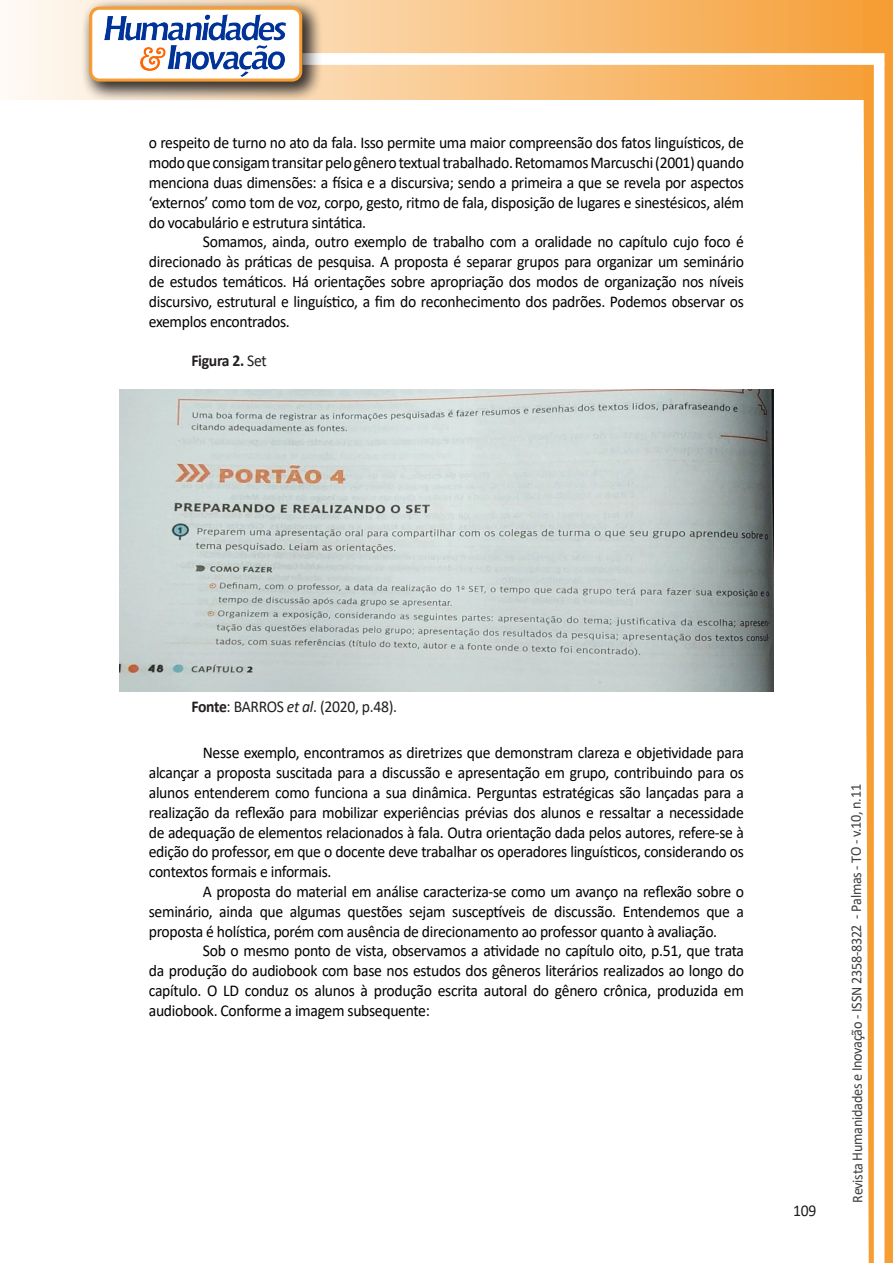
<style>
.page{position:relative;width:893px;height:1263px;background:#fff}
.page>*{position:absolute;margin:0;border:0;box-sizing:border-box;transform-origin:0 0}
.texto{font:16.5px/19.8px "Calibri";letter-spacing:-.02em;color:#000;text-align:justify;scale:.95 1}
.texto-2{font:16.5px "Calibri";letter-spacing:-.02em;color:#231f20;scale:.95 1}
.texto-3{font:700 16.5px "Calibri";letter-spacing:-.02em;color:#231f20;scale:.95 1}
.t1{font:15px "Calibri";letter-spacing:-.025em;color:#3e3e3f;scale:.95 1}
.s1{font-weight:400}
.s2{font-weight:700}
.s3{font-style:italic}
</style>
<div class="page">
<svg style="left:5px;top:0;width:858px;height:100px;background:#f9c484"></svg>
<div style="left:302px;top:53px;width:582px;height:12px;background:#fff;border:2px solid #fff"></div>
<svg style="left:863px;top:0;width:30px;height:1263px"></svg>
<div style="left:81px;top:0;width:241px;height:102px;background:#231f20;opacity:.75"></div>
<div style="left:91px;top:8px;width:210px;height:72px;background:#fff;border-radius:9px"></div>
<img style="left:104px;top:14px;width:181px;height:62px">
<div style="left:89px;top:7px;width:213px;height:75px;border:3px solid #f69e34;border-radius:9px"></div>
<img style="left:120px;top:389px;width:653px;height:303px">
<p class="texto" style="left:149px;top:133px;width:628px">o respeito de turno no ato da fala. Isso permite uma maior compreensão dos fatos linguísticos, de modo que consigam transitar pelo gênero textual trabalhado. Retomamos Marcuschi (2001) quando menciona duas dimensões: a física e a discursiva; sendo a primeira a que se revela por aspectos ‘externos’ como tom de voz, corpo, gesto, ritmo de fala, disposição de lugares e sinestésicos, além do vocabulário e estrutura sintática.</p>
<p class="texto" style="left:149px;top:232px;width:628px;text-indent:54px">Somamos, ainda, outro exemplo de trabalho com a oralidade no capítulo cujo foco é direcionado às práticas de pesquisa. A proposta é separar grupos para organizar um seminário de estudos temáticos. Há orientações sobre apropriação dos modos de organização nos níveis discursivo, estrutural e linguístico, a fim do reconhecimento dos padrões. Podemos observar os exemplos encontrados.</p>
<p class="texto-3" style="left:191px;top:349px;width:81px">Figura 2. <span class="s1">Set</span></p>
<p class="texto-2" style="left:191px;top:695px;width:218px"><span class="s2">Fonte</span>: BARROS <span class="s3">et al</span>. (2020, p.48).</p>
<p class="texto" style="left:149px;top:742px;width:628px;text-indent:54px">Nesse exemplo, encontramos as diretrizes que demonstram clareza e objetividade para alcançar a proposta suscitada para a discussão e apresentação em grupo, contribuindo para os alunos entenderem como funciona a sua dinâmica. Perguntas estratégicas são lançadas para a realização da reflexão para mobilizar experiências prévias dos alunos e ressaltar a necessidade de adequação de elementos relacionados à fala. Outra orientação dada pelos autores, refere-se à edição do professor, em que o docente deve trabalhar os operadores linguísticos, considerando os contextos formais e informais.</p>
<p class="texto" style="left:149px;top:881px;width:628px;text-indent:54px">A proposta do material em análise caracteriza-se como um avanço na reflexão sobre o seminário, ainda que algumas questões sejam susceptíveis de discussão. Entendemos que a proposta é holística, porém com ausência de direcionamento ao professor quanto à avaliação.</p>
<p class="texto" style="left:149px;top:940px;width:628px;text-indent:54px">Sob o mesmo ponto de vista, observamos a atividade no capítulo oito, p.51, que trata da produção do audiobook com base nos estudos dos gêneros literários realizados ao longo do capítulo. O LD conduz os alunos à produção escrita autoral do gênero crônica, produzida em audiobook. Conforme a imagem subsequente:</p>
<p class="texto-2" style="left:793px;top:1199px;width:26px">109</p>
<p class="t1" style="left:846px;top:1203px;width:442px;rotate:-90deg">Revista Humanidades e Inovação - ISSN 2358-8322 - Palmas - TO - v.10, n.11</p>
</div>
